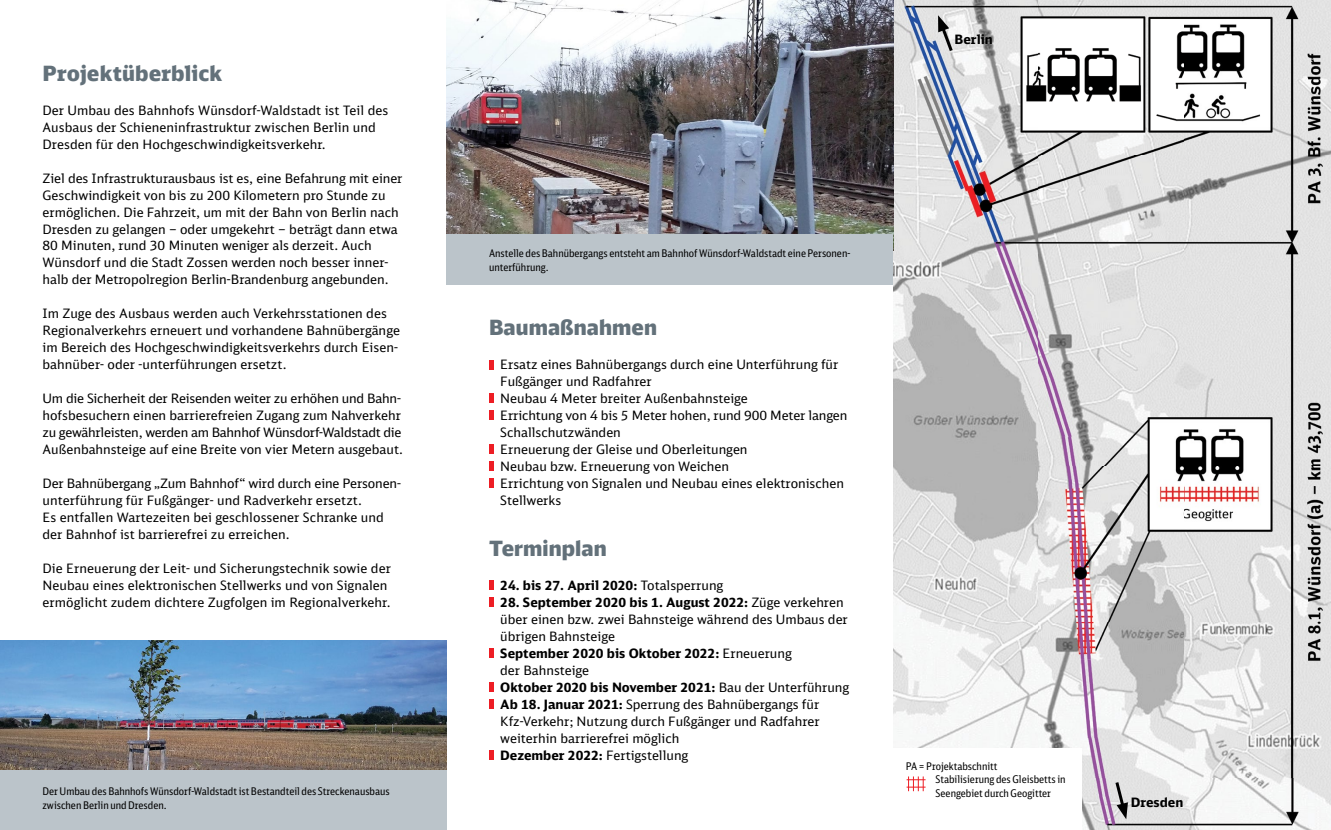
<style>
.page{position:relative;width:1331px;height:830px;background:#fff}
.page>*{position:absolute;margin:0;border:0;box-sizing:border-box;transform-origin:0 0}
.t1{font:900 21px "DB Head";letter-spacing:.005em;color:#63717a}
.t2{font:900 21px "DB Sans";letter-spacing:.005em;color:#63717a}
.t3{font:12.9px/17px "DB Sans";color:#000}
.t4{font:700 12.9px "DB Sans";color:#000}
.t5{font:10.5px/13.5px "DB Sans Cond";color:#000}
.s1{font-weight:400}
.s2{font-weight:700}
</style>
<div class="page">
<div style="left:489px;top:359px;width:5px;height:10px;background:#ed1d24"></div>
<div style="left:489px;top:393px;width:5px;height:10px;background:#ed1d24"></div>
<div style="left:489px;top:410px;width:5px;height:10px;background:#ed1d24"></div>
<div style="left:489px;top:444px;width:5px;height:10px;background:#ed1d24"></div>
<div style="left:489px;top:461px;width:5px;height:10px;background:#ed1d24"></div>
<div style="left:489px;top:478px;width:5px;height:10px;background:#ed1d24"></div>
<div style="left:489px;top:580px;width:5px;height:9px;background:#ed1d24"></div>
<div style="left:489px;top:597px;width:5px;height:9px;background:#ed1d24"></div>
<div style="left:489px;top:648px;width:5px;height:9px;background:#ed1d24"></div>
<div style="left:489px;top:681px;width:5px;height:10px;background:#ed1d24"></div>
<div style="left:489px;top:698px;width:5px;height:10px;background:#ed1d24"></div>
<div style="left:489px;top:749px;width:5px;height:10px;background:#ed1d24"></div>
<img style="left:893px;top:0;width:438px;height:829px">
<img style="left:446px;top:0;width:447px;height:234px">
<img style="left:0;top:640px;width:446px;height:130px">
<svg style="left:938px;top:15px;width:17px;height:39px"></svg>
<svg style="left:1113px;top:778px;width:15px;height:40px"></svg>
<div style="left:446px;top:234px;width:447px;height:51px;background:#bbc4ca"></div>
<div style="left:0;top:770px;width:446px;height:59px;background:#bbc4ca"></div>
<div style="left:893px;top:747px;width:188px;height:82px;background:#fff"></div>
<svg style="left:907px;top:776px;width:18px;height:14px"></svg>
<h1 class="t2" style="left:43px;top:60px;width:181px">Projektüberblick</h1>
<p class="t3" style="left:43px;top:101px;width:347px">Der Umbau des Bahnhofs Wünsdorf-Waldstadt ist Teil des<br>Ausbaus der Schieneninfrastruktur zwischen Berlin und<br>Dresden für den Hochgeschwindigkeitsverkehr.</p>
<p class="t3" style="left:43px;top:169px;width:361px">Ziel des Infrastrukturausbaus ist es, eine Befahrung mit einer Geschwindigkeit von bis zu 200 Kilometern pro Stunde zu ermöglichen. Die Fahrzeit, um mit der Bahn von Berlin nach Dresden zu gelangen – oder umgekehrt – beträgt dann etwa 80 Minuten, rund 30 Minuten weniger als derzeit. Auch Wünsdorf und die Stadt Zossen werden noch besser inner&shy;halb der Metropolregion Berlin-Brandenburg angebunden.</p>
<p class="t3" style="left:43px;top:305px;width:359px">Im Zuge des Ausbaus werden auch Verkehrsstationen des Regionalverkehrs erneuert und vorhandene Bahnübergänge im Bereich des Hochgeschwindigkeitsverkehrs durch Eisen&shy;bahnüber- oder -unterführungen ersetzt.</p>
<p class="t3" style="left:43px;top:389px;width:362px">Um die Sicherheit der Reisenden weiter zu erhöhen und Bahn - hofsbesuchern einen barrierefreien Zugang zum Nahverkehr zu gewährleisten, werden am Bahnhof Wünsdorf- Waldstadt die Außenbahnsteige auf eine Breite von vier Metern ausgebaut.</p>
<p class="t3" style="left:43px;top:474px;width:360px">Der Bahnübergang „Zum Bahnhof“ wird durch eine Personen&shy;unterführung für Fußgänger- und Radverkehr ersetzt.<br>Es entfallen Wartezeiten bei geschlossener Schranke und der Bahnhof ist barrierefrei zu erreichen.</p>
<p class="t3" style="left:43px;top:559px;width:350px">Die Erneuerung der Leit- und Sicherungstechnik sowie der<br>Neubau eines elektronischen Stellwerks und von Signalen ermöglicht zudem dichtere Zugfolgen im Regionalverkehr.</p>
<p class="t5" style="left:43px;top:784px;width:349px">Der Umbau des Bahnhofs Wünsdorf-Waldstadt ist Bestandteil des Streckenausbaus zwischen Berlin und Dresden.</p>
<p class="t4" style="left:955px;top:31px;width:40px">Berlin</p>
<p class="t5" style="left:489px;top:246px;width:363px">Anstelle des Bahnübergangs entsteht am Bahnhof Wünsdorf-Waldstadt eine Personen&shy;unterführung.</p>
<h1 class="t1" style="left:489px;top:314px;width:169px">Baumaßnahmen</h1>
<p class="t3" style="left:500px;top:356px;width:349px">Ersatz eines Bahnübergangs durch eine Unter führung für Fußgänger und Radfahrer<br>Neubau 4 Meter breiter Außenbahnsteige<br>Errichtung von 4 bis 5 Meter hohen, rund 900 Meter langen Schallschutzwänden<br>Erneuerung der Gleise und Oberleitungen<br>Neubau bzw. Erneuerung von Weichen<br>Errichtung von Signalen und Neubau eines elektronischen Stellwerks</p>
<h1 class="t1" style="left:489px;top:534px;width:119px">Terminplan</h1>
<p class="t4" style="left:500px;top:576px;width:225px">24. bis 27. April 2020: <span class="s1">Totalsperrung</span></p>
<p class="t3" style="left:500px;top:593px;width:350px"><span class="s2">28. September 2020 bis 1. August 2022:</span> Züge verkehren über einen bzw. zwei Bahnsteige während des Umbaus der übrigen Bahnsteige<br><span class="s2">September 2020 bis Oktober 2022:</span> Erneuerung<br>der Bahnsteige<br><span class="s2">Oktober 2020 bis November 2021:</span> Bau der Unterführung <span class="s2">Ab 18. Januar 2021:</span> Sperrung des Bahnübergangs für Kfz-Verkehr; Nutzung durch Fußgänger und Radfahrer weiterhin barrierefrei möglich<br><span class="s2">Dezember 2022:</span> Fertigstellung</p>
<p class="t5" style="left:935px;top:758px;width:132px;text-indent:-30px">PA = Projektabschnitt<br>Stabilisierung des Gleisbetts in<br>Seengebiet durch Geogitter</p>
<p class="t4" style="left:1131px;top:794px;width:54px">Dresden</p>
</div>
